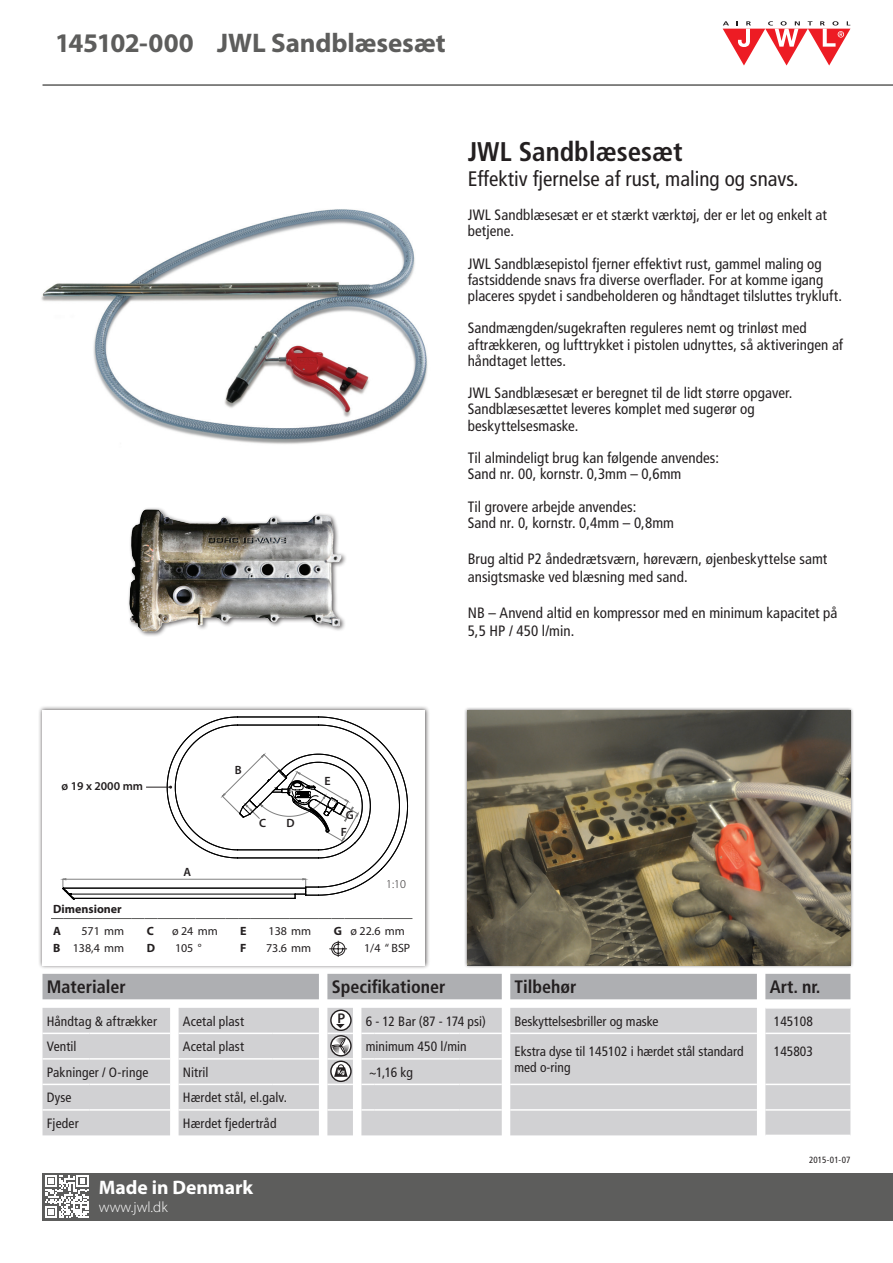
<style>
.page{position:relative;width:893px;height:1263px;background:#fff}
.page>*{position:absolute;margin:0;border:0;box-sizing:border-box;transform-origin:0 0}
.Overskrift_ny{font:700 27px "Myriad Pro";letter-spacing:-.005em;color:#5d5d5c}
.t1{font:700 condensed 27px "Frutiger LT Com";color:#231f20}
.t2{font:condensed 21px "Frutiger LT Com";color:#231f20}
.t3{font:700 19.65px "Myriad Pro";color:#fff}
.t4{font:700 condensed 18px "Frutiger LT Com";color:#231f20}
.Brød_ny{font:condensed 15px/16.2px "Frutiger LT Com";letter-spacing:.005em;color:#231f20}
.Intro_sider{font:condensed 15px/18px "Frutiger LT Com";letter-spacing:.005em;color:#231f20}
.t5{font:300 15px "Myriad Pro";color:#fff}
.t6{font:600 14.1px "Myriad Pro";color:#231f20}
.Brød_ny-2{font:condensed 13.5px/16.2px "Frutiger LT Com";letter-spacing:.005em;color:#231f20}
.t7{font:12px "Myriad Pro";color:#231f20}
.t8{font:700 12px "Myriad Pro";color:#231f20}
.t9{font:600 12px "Myriad Pro";color:#231f20}
.t10{font:300 12px "Myriad Pro";color:#231f20}
.Intro_sider-2{font:condensed 9px "Frutiger LT Com";letter-spacing:.01em;color:#231f20}
</style>
<div class="page">
<div style="left:43px;top:1172px;width:850px;height:48px;background:#5d5d5c"></div>
<svg style="left:45px;top:1175px;width:44px;height:43px"></svg>
<hr style="left:43px;top:84px;width:850px;height:2px;background:#5d5d5c">
<svg style="left:723px;top:21px;width:127px;height:45px"></svg>
<div style="left:38px;top:706px;width:392px;height:264px;background:#231f20;opacity:.75"></div>
<div style="left:43px;top:710px;width:382px;height:255px;background:#fff"></div>
<img style="left:41px;top:209px;width:387px;height:235px">
<div style="left:464px;top:707px;width:390px;height:262px;background:#231f20;opacity:.75"></div>
<img style="left:468px;top:710px;width:382px;height:255px">
<img style="left:128px;top:508px;width:218px;height:128px">
<svg style="left:51px;top:918px;width:13px;height:1px"></svg>
<hr style="left:64px;top:918px;width:38px;height:1px;background:#5d5d5c">
<hr style="left:102px;top:918px;width:30px;height:1px;background:#5d5d5c">
<svg style="left:132px;top:918px;width:25px;height:1px"></svg>
<hr style="left:157px;top:918px;width:39px;height:1px;background:#5d5d5c">
<svg style="left:196px;top:918px;width:55px;height:1px"></svg>
<hr style="left:251px;top:918px;width:38px;height:1px;background:#5d5d5c">
<hr style="left:289px;top:918px;width:30px;height:1px;background:#5d5d5c">
<hr style="left:344px;top:918px;width:39px;height:1px;background:#5d5d5c">
<svg style="left:383px;top:918px;width:29px;height:1px"></svg>
<svg style="left:319px;top:918px;width:28px;height:39px"></svg>
<div style="left:43px;top:974px;width:807px;height:25px;background:#aeafb2"></div>
<svg style="left:43px;top:1008px;width:807px;height:127px;fill:#d1d1d3"></svg>
<hr style="left:43px;top:1032px;width:46px;height:2px;background:#fff">
<hr style="left:89px;top:1032px;width:81px;height:2px;background:#fff">
<hr style="left:43px;top:1058px;width:46px;height:1px;background:#fff">
<hr style="left:89px;top:1058px;width:81px;height:1px;background:#fff">
<hr style="left:43px;top:1084px;width:46px;height:1px;background:#fff">
<hr style="left:89px;top:1084px;width:81px;height:1px;background:#fff">
<hr style="left:43px;top:1109px;width:46px;height:2px;background:#fff">
<hr style="left:89px;top:1109px;width:81px;height:2px;background:#fff">
<hr style="left:179px;top:1032px;width:93px;height:2px;background:#fff">
<hr style="left:272px;top:1032px;width:47px;height:2px;background:#fff">
<hr style="left:179px;top:1058px;width:93px;height:1px;background:#fff">
<hr style="left:272px;top:1058px;width:47px;height:1px;background:#fff">
<hr style="left:179px;top:1084px;width:93px;height:1px;background:#fff">
<hr style="left:272px;top:1084px;width:47px;height:1px;background:#fff">
<hr style="left:179px;top:1109px;width:93px;height:2px;background:#fff">
<hr style="left:272px;top:1109px;width:47px;height:2px;background:#fff">
<svg style="left:361px;top:1032px;width:13px;height:2px"></svg>
<hr style="left:374px;top:1032px;width:85px;height:2px;background:#fff">
<hr style="left:459px;top:1032px;width:43px;height:2px;background:#fff">
<svg style="left:361px;top:1058px;width:13px;height:1px"></svg>
<hr style="left:374px;top:1058px;width:85px;height:1px;background:#fff">
<hr style="left:459px;top:1058px;width:43px;height:1px;background:#fff">
<svg style="left:361px;top:1084px;width:13px;height:1px"></svg>
<hr style="left:374px;top:1084px;width:85px;height:1px;background:#fff">
<hr style="left:459px;top:1084px;width:43px;height:1px;background:#fff">
<svg style="left:361px;top:1109px;width:13px;height:2px"></svg>
<hr style="left:374px;top:1109px;width:85px;height:2px;background:#fff">
<hr style="left:459px;top:1109px;width:43px;height:2px;background:#fff">
<hr style="left:327px;top:1032px;width:26px;height:2px;background:#fff">
<svg style="left:327px;top:1084px;width:26px;height:1px"></svg>
<hr style="left:327px;top:1109px;width:26px;height:2px;background:#fff">
<hr style="left:510px;top:1084px;width:247px;height:1px;background:#fff">
<hr style="left:510px;top:1109px;width:247px;height:2px;background:#fff">
<hr style="left:765px;top:1032px;width:85px;height:2px;background:#fff">
<hr style="left:765px;top:1084px;width:85px;height:1px;background:#fff">
<hr style="left:765px;top:1109px;width:85px;height:2px;background:#fff">
<hr style="left:510px;top:1032px;width:247px;height:2px;background:#fff">
<svg style="left:331px;top:1010px;width:20px;height:20px"></svg>
<div style="left:330px;top:1009px;width:22px;height:22px;border:1px solid #231f20;border-radius:50%"></div>
<svg style="left:336px;top:1024px;width:9px;height:4px"></svg>
<div style="left:330px;top:1035px;width:22px;height:21px;border:1px solid #231f20;border-radius:50%"></div>
<svg style="left:327px;top:1037px;width:26px;height:22px"></svg>
<svg style="left:331px;top:1061px;width:20px;height:20px"></svg>
<div style="left:330px;top:1060px;width:22px;height:22px;border:1px solid #231f20;border-radius:50%"></div>
<div style="left:338px;top:1064px;width:6px;height:7px;border:1px solid #231f20;border-radius:50%"></div>
<svg style="left:334px;top:1067px;width:14px;height:10px"></svg>
<svg style="left:62px;top:716px;width:346px;height:184px"></svg>
<svg style="left:63px;top:754px;width:296px;height:142px"></svg>
<p class="Overskrift_ny" style="left:55px;top:25px;width:392px">145102-000 JWL Sandblæsesæt</p>
<p class="t1" style="left:468px;top:135px;width:216px">JWL Sandblæsesæt</p>
<p class="t2" style="left:468px;top:166px;width:332px">Effektiv fjernelse af rust, maling og snavs.</p>
<p class="Brød_ny" style="left:468px;top:207px;width:361px">JWL Sandblæsesæt er et stærkt værktøj, der er let og enkelt at betjene.</p>
<p class="Brød_ny" style="left:468px;top:255px;width:376px">JWL Sandblæsepistol fjerner effektivt rust, gammel maling og fastsiddende snavs fra diverse overflader. For at komme igang placeres spydet i sandbeholderen og håndtaget tilsluttes trykluft.</p>
<p class="Brød_ny" style="left:468px;top:320px;width:377px">Sandmængden/sugekraften reguleres nemt og trinløst med aftrækkeren, og lufttrykket i pistolen udnyttes, så aktiveringen af håndtaget lettes.</p>
<p class="Brød_ny" style="left:468px;top:385px;width:326px">JWL Sandblæsesæt er beregnet til de lidt større opgaver.<br>Sandblæsesættet leveres komplet med sugerør og</p>
<p class="Brød_ny" style="left:468px;top:417px;width:112px">beskyttelsesmaske.</p>
<p class="Brød_ny" style="left:468px;top:450px;width:253px">Til almindeligt brug kan følgende anvendes:</p>
<p class="Brød_ny" style="left:468px;top:466px;width:215px">Sand nr. 00, kornstr. 0,3mm – 0,6mm</p>
<p class="Brød_ny" style="left:468px;top:498px;width:170px">Til grovere arbejde anvendes:</p>
<p class="Brød_ny" style="left:468px;top:515px;width:208px">Sand nr. 0, kornstr. 0,4mm – 0,8mm</p>
<p class="Intro_sider" style="left:468px;top:550px;width:361px">Brug altid P2 åndedrætsværn, høreværn, øjenbeskyttelse samt ansigtsmaske ved blæsning med sand.</p>
<p class="Intro_sider" style="left:468px;top:604px;width:371px">NB – Anvend altid en kompressor med en minimum kapacitet på<br>5,5 HP / 450 l/min.</p>
<p class="t9" style="left:61px;top:778px;width:83px">ø 19 x 2000 mm</p>
<p class="t9" style="left:183px;top:864px;width:9px">A</p>
<p class="t9" style="left:235px;top:762px;width:8px">B</p>
<p class="t9" style="left:259px;top:815px;width:9px">C</p>
<p class="t9" style="left:286px;top:815px;width:10px">D</p>
<p class="t9" style="left:325px;top:773px;width:8px">E</p>
<p class="t9" style="left:346px;top:807px;width:9px">G</p>
<p class="t9" style="left:341px;top:824px;width:8px">F</p>
<p class="t10" style="left:386px;top:876px;width:21px">1:10</p>
<p class="t8" style="left:53px;top:901px;width:70px">Dimensioner</p>
<p class="t8" style="left:53px;top:923px;width:9px">A</p>
<p class="t7" style="left:81px;top:923px;width:44px">571 mm</p>
<p class="t8" style="left:147px;top:923px;width:9px">C</p>
<p class="t7" style="left:172px;top:923px;width:47px">ø 24 mm</p>
<p class="t8" style="left:240px;top:923px;width:8px">E</p>
<p class="t7" style="left:269px;top:923px;width:44px">138 mm</p>
<p class="t8" style="left:334px;top:923px;width:10px">G</p>
<p class="t7" style="left:350px;top:923px;width:56px">ø 22.6 mm</p>
<p class="t8" style="left:53px;top:940px;width:9px">B</p>
<p class="t7" style="left:73px;top:940px;width:53px">138,4 mm</p>
<p class="t8" style="left:147px;top:940px;width:10px">D</p>
<p class="t7" style="left:175px;top:940px;width:28px">105 °</p>
<p class="t8" style="left:240px;top:940px;width:8px">F</p>
<p class="t7" style="left:266px;top:940px;width:47px">73.6 mm</p>
<p class="t7" style="left:364px;top:940px;width:48px">1/4 “ BSP</p>
<p class="t4" style="left:47px;top:976px;width:81px">Materialer</p>
<p class="t4" style="left:332px;top:976px;width:115px">Specifikationer</p>
<p class="t4" style="left:514px;top:976px;width:64px">Tilbehør</p>
<p class="t4" style="left:770px;top:976px;width:52px">Art. nr.</p>
<p class="Brød_ny-2" style="left:47px;top:1013px;width:112px">Håndtag &amp; aftrækker</p>
<p class="Brød_ny-2" style="left:183px;top:1013px;width:63px">Acetal plast</p>
<p class="Brød_ny-2" style="left:366px;top:1013px;width:122px">6 - 12 Bar (87 - 174 psi)</p>
<p class="Brød_ny-2" style="left:514px;top:1013px;width:145px">Beskyttelsesbriller og maske</p>
<p class="Brød_ny-2" style="left:774px;top:1013px;width:40px">145108</p>
<p class="Brød_ny-2" style="left:47px;top:1038px;width:31px">Ventil</p>
<p class="Brød_ny-2" style="left:183px;top:1038px;width:63px">Acetal plast</p>
<p class="Brød_ny-2" style="left:366px;top:1038px;width:103px">minimum 450 l/min</p>
<p class="Brød_ny-2" style="left:514px;top:1043px;width:230px">Ekstra dyse til 145102 i hærdet stål standard med o-ring</p>
<p class="Brød_ny-2" style="left:774px;top:1043px;width:40px">145803</p>
<p class="t6" style="left:337px;top:1009px;width:9px">P</p>
<p class="Brød_ny-2" style="left:47px;top:1064px;width:103px">Pakninger / O-ringe</p>
<p class="Brød_ny-2" style="left:183px;top:1064px;width:27px">Nitril</p>
<p class="Brød_ny-2" style="left:369px;top:1064px;width:45px">~1,16 kg</p>
<p class="Brød_ny-2" style="left:47px;top:1089px;width:26px">Dyse</p>
<p class="Brød_ny-2" style="left:183px;top:1089px;width:106px">Hærdet stål, el.galv.</p>
<p class="Brød_ny-2" style="left:47px;top:1115px;width:33px">Fjeder</p>
<p class="Brød_ny-2" style="left:183px;top:1115px;width:95px">Hærdet fjedertråd</p>
<p class="t3" style="left:99px;top:1175px;width:156px">Made in Denmark</p>
<p class="t5" style="left:99px;top:1198px;width:70px">www.jwl.dk</p>
<p class="Intro_sider-2" style="left:809px;top:1155px;width:43px">2015-01-07</p>
</div>
